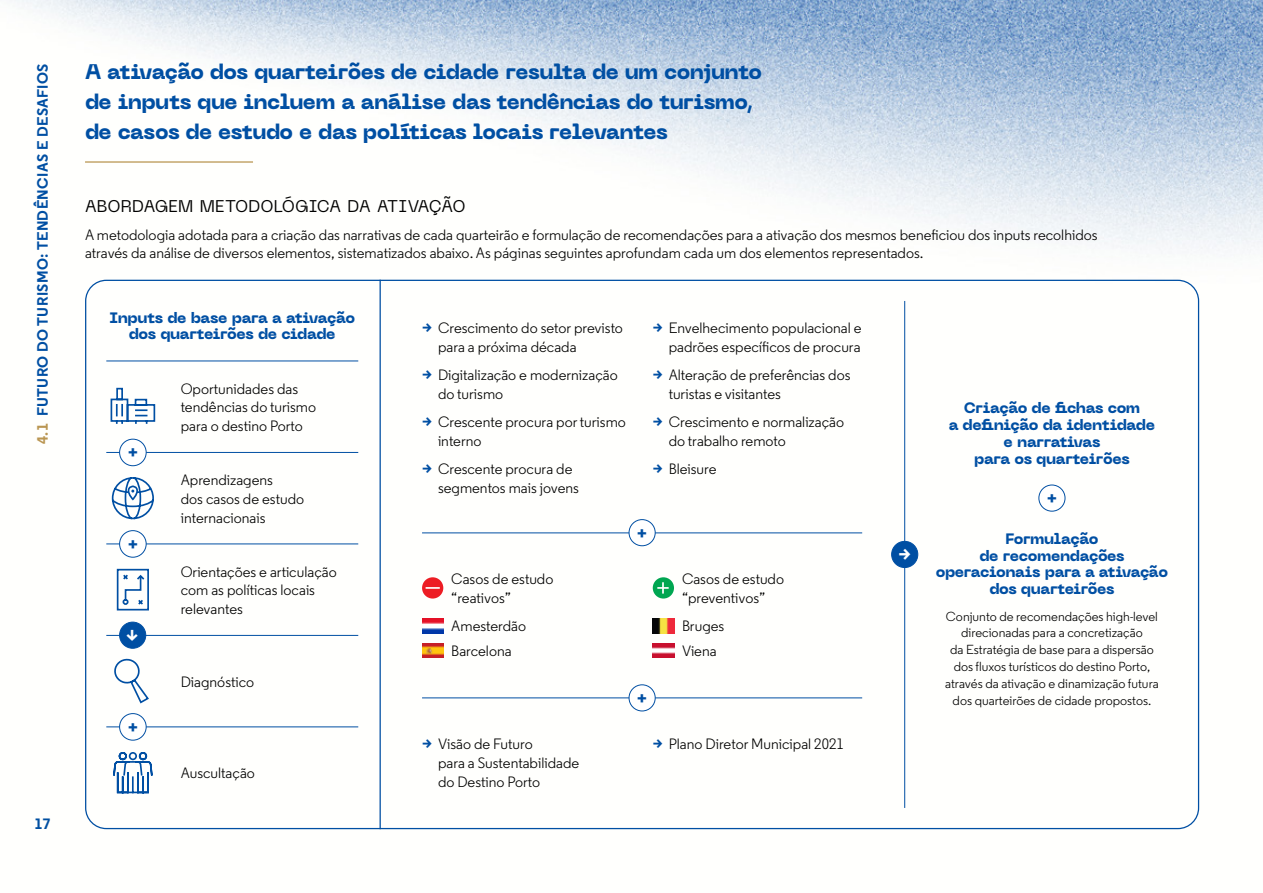
<style>
.page{position:relative;width:1263px;height:893px;background:#fff}
.page>*{position:absolute;margin:0;border:0;box-sizing:border-box;transform-origin:0 0}
.t1{font:800 21px/30px "Neue Machina";letter-spacing:-.03em;color:#004fa3}
.t2{font:700 18.75px "Regular";color:#004fa3}
.t3{font:700 18.75px "Regular";color:#fff}
.t4{font:16.8px "Neue Machina";letter-spacing:-.005em;color:#000}
.t5{font:15px/18.8px "Regular";color:#000}
.t6{font:800 15px/16.8px "Neue Machina";letter-spacing:-.03em;color:#004fa3;text-align:center}
.t7{font:700 15px "Regular";letter-spacing:.025em;color:#004fa3}
.t8{font:13.2px/17px "Regular";color:#000;text-align:center}
.s1{color:#ba9652}
.s2{font-weight:700;color:#004fa3}
</style>
<div class="page">
<img style="left:15px;top:0;width:1248px;height:830px">
<hr style="left:85px;top:161px;width:168px;height:2px;background:#ba9652">
<hr style="left:904px;top:301px;width:1px;height:507px;background:#004fa3">
<hr style="left:422px;top:533px;width:440px;height:1px;background:#004fa3">
<hr style="left:422px;top:698px;width:440px;height:1px;background:#004fa3">
<hr style="left:106px;top:361px;width:252px;height:1px;background:#004fa3">
<hr style="left:106px;top:727px;width:252px;height:1px;background:#004fa3">
<hr style="left:106px;top:635px;width:252px;height:1px;background:#004fa3">
<hr style="left:106px;top:544px;width:252px;height:1px;background:#004fa3">
<hr style="left:106px;top:452px;width:252px;height:1px;background:#004fa3">
<div style="left:892px;top:541px;width:26px;height:26px;background:#004fa3;border-radius:50%"></div>
<div style="left:891px;top:541px;width:27px;height:27px;border:1px solid #004fa3;border-radius:50%"></div>
<svg style="left:110px;top:387px;width:46px;height:38px"></svg>
<svg style="left:110px;top:476px;width:45px;height:45px"></svg>
<svg style="left:116px;top:568px;width:34px;height:43px"></svg>
<svg style="left:114px;top:658px;width:36px;height:47px"></svg>
<svg style="left:112px;top:751px;width:42px;height:43px"></svg>
<div style="left:422px;top:577px;width:21px;height:22px;background:#ed1d24;border-radius:50%"></div>
<svg style="left:426px;top:587px;width:14px;height:2px"></svg>
<div style="left:653px;top:577px;width:21px;height:22px;background:#00a651;border-radius:50%"></div>
<svg style="left:657px;top:582px;width:12px;height:12px"></svg>
<img style="left:653px;top:644px;width:21px;height:14px">
<img style="left:653px;top:619px;width:21px;height:14px">
<img style="left:422px;top:644px;width:21px;height:14px">
<img style="left:422px;top:619px;width:21px;height:14px">
<hr style="left:379px;top:280px;width:2px;height:549px;background:#004fa3">
<div style="left:629px;top:520px;width:26px;height:26px;background:#fff;border-radius:50%"></div>
<div style="left:629px;top:519px;width:26px;height:27px;border:1px solid #004fa3;border-radius:50%"></div>
<div style="left:629px;top:685px;width:26px;height:26px;background:#fff;border-radius:50%"></div>
<div style="left:629px;top:685px;width:26px;height:26px;border:1px solid #004fa3;border-radius:50%"></div>
<div style="left:120px;top:439px;width:26px;height:27px;background:#fff;border-radius:50%"></div>
<div style="left:119px;top:439px;width:27px;height:27px;border:1px solid #004fa3;border-radius:50%"></div>
<div style="left:120px;top:531px;width:26px;height:26px;background:#fff;border-radius:50%"></div>
<div style="left:119px;top:530px;width:27px;height:27px;border:1px solid #004fa3;border-radius:50%"></div>
<div style="left:120px;top:714px;width:26px;height:26px;background:#fff;border-radius:50%"></div>
<div style="left:119px;top:713px;width:27px;height:27px;border:1px solid #004fa3;border-radius:50%"></div>
<div style="left:120px;top:622px;width:26px;height:26px;background:#004fa3;border-radius:50%"></div>
<div style="left:119px;top:622px;width:27px;height:26px;border:1px solid #004fa3;border-radius:50%"></div>
<div style="left:1039px;top:485px;width:26px;height:26px;background:#fff;border-radius:50%"></div>
<div style="left:1039px;top:485px;width:26px;height:26px;border:1px solid #004fa3;border-radius:50%"></div>
<p class="t7" style="left:33px;top:444px;width:382px;rotate:-90deg"><span class="s1">4.1</span> FUTURO DO TURISMO: TENDÊNCIAS E DESAFIOS</p>
<p class="t7" style="left:34px;top:814px;width:18px">17</p>
<h1 class="t1" style="left:85px;top:58px;width:678px">A ativação dos quarteirões de cidade resulta de um conjunto de inputs que incluem a análise das tendências do turismo, de casos de estudo e das políticas locais relevantes</h1>
<p class="t4" style="left:85px;top:195px;width:382px">ABORDAGEM METODOLÓGICA DA ATIVAÇÃO</p>
<p class="t5" style="left:85px;top:225px;width:1014px">A metodologia adotada para a criação das narrativas de cada quarteirão e formulação de recomendações para a ativação dos mesmos beneficiou dos inputs recolhidos através da análise de diversos elementos, sistematizados abaixo. As páginas seguintes aprofundam cada um dos elementos representados.</p>
<p class="t6" style="left:109px;top:309px;width:247px">Inputs de base para a ativação dos quarteirões de cidade</p>
<p class="t2" style="left:128px;top:441px;width:11px">+</p>
<p class="t2" style="left:128px;top:532px;width:11px">+</p>
<p class="t3" style="left:144px;top:629px;width:14px;rotate:90deg">&gt;</p>
<p class="t2" style="left:128px;top:715px;width:11px">+</p>
<p class="t5" style="left:181px;top:379px;width:137px">Oportunidades das tendências do turismo para o destino Porto</p>
<p class="t5" style="left:181px;top:470px;width:125px">Aprendizagens<br>dos casos de estudo internacionais</p>
<p class="t5" style="left:181px;top:562px;width:157px">Orientações e articulação com as políticas locais relevantes</p>
<p class="t5" style="left:181px;top:672px;width:75px">Diagnóstico</p>
<p class="t5" style="left:181px;top:764px;width:76px">Auscultação</p>
<p class="t5" style="left:438px;top:319px;width:186px;text-indent:-16px"><span class="s2">&gt;</span> Crescimento do setor previsto para a próxima década</p>
<p class="t5" style="left:438px;top:366px;width:181px;text-indent:-16px"><span class="s2">&gt;</span> Digitalização e modernização do turismo</p>
<p class="t5" style="left:438px;top:413px;width:189px;text-indent:-16px"><span class="s2">&gt;</span> Crescente procura por turismo interno</p>
<p class="t5" style="left:438px;top:459px;width:143px;text-indent:-16px"><span class="s2">&gt;</span> Crescente procura de segmentos mais jovens</p>
<p class="t5" style="left:653px;top:319px;width:210px;text-align:right"><span class="s2">&gt;</span> Envelhecimento populacional e padrões específicos de procura</p>
<p class="t5" style="left:669px;top:366px;width:183px;text-indent:-16px"><span class="s2">&gt;</span> Alteração de preferências dos turistas e visitantes</p>
<p class="t5" style="left:669px;top:413px;width:177px;text-indent:-16px"><span class="s2">&gt;</span> Crescimento e normalização do trabalho remoto</p>
<p class="t5" style="left:653px;top:459px;width:65px"><span class="s2">&gt;</span> Bleisure</p>
<p class="t2" style="left:637px;top:521px;width:11px">+</p>
<p class="t5" style="left:451px;top:570px;width:104px">Casos de estudo “reativos”</p>
<p class="t5" style="left:682px;top:570px;width:104px">Casos de estudo “preventivos”</p>
<p class="t5" style="left:682px;top:613px;width:44px;line-height:24.8px">Bruges<br>Viena</p>
<p class="t5" style="left:451px;top:613px;width:76px;line-height:24.8px">Amesterdão<br>Barcelona</p>
<p class="t2" style="left:637px;top:686px;width:11px">+</p>
<p class="t5" style="left:438px;top:735px;width:143px;text-indent:-16px"><span class="s2">&gt;</span> Visão de Futuro<br>para a Sustentabilidade do Destino Porto</p>
<p class="t5" style="left:653px;top:735px;width:192px"><span class="s2">&gt;</span> Plano Diretor Municipal 2021</p>
<p class="t3" style="left:898px;top:543px;width:14px">&gt;</p>
<p class="t6" style="left:949px;top:400px;width:208px">Criação de fichas com<br>a definição da identidade e narrativas<br>para os quarteirões</p>
<p class="t2" style="left:1047px;top:486px;width:11px">+</p>
<p class="t6" style="left:936px;top:530px;width:234px">Formulação<br>de recomendações operacionais para a ativação dos quarteirões</p>
<p class="t8" style="left:945px;top:607px;width:215px">Conjunto de recomendações high-level direcionadas para a concretização<br>da Estratégia de base para a dispersão dos fluxos turísticos do destino Porto, através da ativação e dinamização futura dos quarteirões de cidade propostos.</p>
</div>
